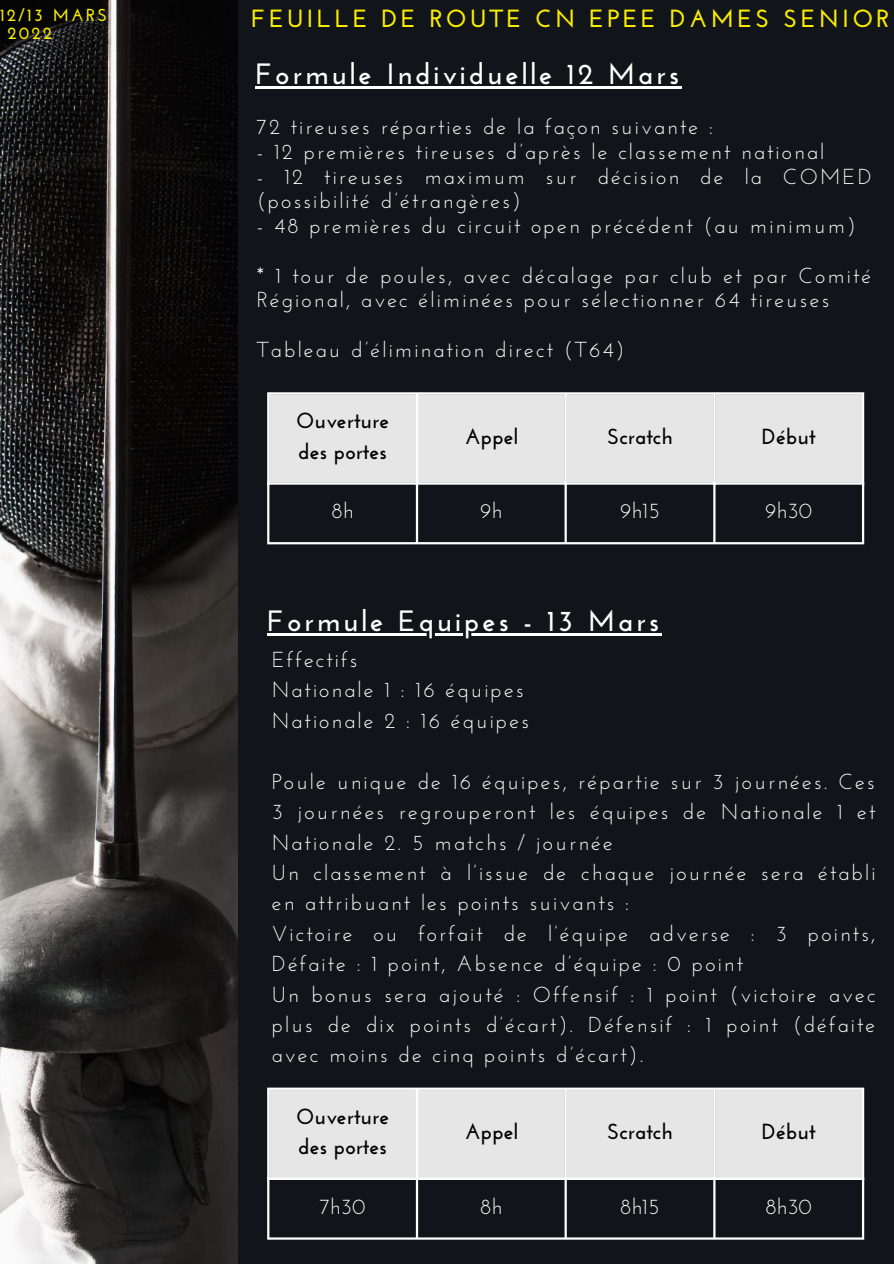
<style>
.page{position:relative;width:894px;height:1264px;background:#fff}
.page>*{position:absolute;margin:0;border:0;box-sizing:border-box;transform-origin:0 0}
.t1{font:700 29.4px "Josefin Sans";letter-spacing:.1em;color:#fff}
.t2{font:700 24.9px "Josefin Sans";letter-spacing:.13em;color:#fbee00}
.t3{font:700 21.9px/30.5px "Josefin Sans";color:#000}
.t4{font:21.9px "Josefin Sans";color:#fff}
.t5{font:21.6px/30.5px "Josefin Sans";letter-spacing:.1em;color:#fff}
.t6{font:700 17.4px/18px "Josefin Sans";letter-spacing:.13em;color:#fbee00}
</style>
<div class="page">
<div style="left:234px;top:0;width:659px;height:1263px;background:#111519"></div>
<img style="left:0;top:0;width:238px;height:1263px">
<div style="left:269px;top:394px;width:592px;height:88px;background:#e6e6e6"></div>
<hr style="left:267px;top:394px;width:2px;height:148px;background:#fff">
<hr style="left:416px;top:394px;width:2px;height:148px;background:#fff">
<hr style="left:564px;top:394px;width:2px;height:148px;background:#fff">
<hr style="left:713px;top:394px;width:2px;height:148px;background:#fff">
<hr style="left:861px;top:394px;width:2px;height:148px;background:#fff">
<hr style="left:267px;top:392px;width:596px;height:2px;background:#fff">
<hr style="left:267px;top:482px;width:596px;height:2px;background:#fff">
<hr style="left:267px;top:542px;width:596px;height:2px;background:#fff">
<hr style="left:255px;top:87px;width:427px;height:2px;background:#fff">
<hr style="left:267px;top:633px;width:395px;height:2px;background:#fff">
<div style="left:269px;top:1089px;width:592px;height:88px;background:#e6e6e6"></div>
<hr style="left:267px;top:1089px;width:2px;height:148px;background:#fff">
<hr style="left:416px;top:1089px;width:2px;height:148px;background:#fff">
<hr style="left:564px;top:1089px;width:2px;height:148px;background:#fff">
<hr style="left:713px;top:1089px;width:2px;height:148px;background:#fff">
<hr style="left:861px;top:1089px;width:2px;height:148px;background:#fff">
<hr style="left:267px;top:1087px;width:596px;height:2px;background:#fff">
<hr style="left:267px;top:1177px;width:596px;height:2px;background:#fff">
<hr style="left:267px;top:1237px;width:596px;height:2px;background:#fff">
<p class="t6" style="left:7px;top:8px;width:101px;text-indent:-7px">12/13 MARS<br>2022</p>
<p class="t2" style="left:251px;top:9px;width:639px">FEUILLE DE ROUTE CN EPEE DAMES SENIOR</p>
<h1 class="t1" style="left:255px;top:62px;width:425px">Formule Individuelle 12 Mars</h1>
<p class="t5" style="left:257px;top:113px;width:457px">72 tireuses réparties de la façon suivante :</p>
<p class="t5" style="left:257px;top:138px;width:568px">- 12 premières tireuses d’après le classement national</p>
<p class="t5" style="left:257px;top:166px;width:616px;line-height:24.8px">- 12 tireuses maximum sur décision de la COMED (possibilité d’étrangères)</p>
<p class="t5" style="left:257px;top:212px;width:600px">- 48 premières du circuit open précédent (au minimum)</p>
<p class="t5" style="left:257px;top:265px;width:616px;line-height:24.8px">* 1 tour de poules, avec décalage par club et par Comité<br>Régional, avec éliminées pour sélectionner 64 tireuses</p>
<p class="t5" style="left:257px;top:336px;width:369px">Tableau d’élimination direct (T64)</p>
<p class="t3" style="left:296px;top:407px;width:94px">Ouverture des portes</p>
<p class="t3" style="left:464px;top:423px;width:55px">Appel</p>
<p class="t3" style="left:607px;top:423px;width:67px">Scratch</p>
<p class="t3" style="left:761px;top:423px;width:55px">Début</p>
<p class="t4" style="left:331px;top:502px;width:24px">8h</p>
<p class="t4" style="left:480px;top:502px;width:24px">9h</p>
<p class="t4" style="left:620px;top:502px;width:41px">9h15</p>
<p class="t4" style="left:765px;top:502px;width:49px">9h30</p>
<h1 class="t1" style="left:267px;top:608px;width:393px">Formule Equipes - 13 Mars</h1>
<p class="t5" style="left:272px;top:646px;width:259px">Effectifs<br>Nationale 1 : 16 équipes<br>Nationale 2 : 16 équipes</p>
<p class="t5" style="left:272px;top:768px;width:605px">Poule unique de 16 équipes, répartie sur 3 journées. Ces 3 journées regrouperont les équipes de Nationale 1 et Nationale 2. 5 matchs / journée<br>Un classement à l’issue de chaque journée sera établi en attribuant les points suivants :<br>Victoire ou forfait de l’équipe adverse : 3 points, Défaite : 1 point, Absence d’équipe : 0 point<br>Un bonus sera ajouté : Offensif : 1 point (victoire avec plus de dix points d’écart). Défensif : 1 point (défaite avec moins de cinq points d’écart).</p>
<p class="t3" style="left:296px;top:1102px;width:94px">Ouverture des portes</p>
<p class="t3" style="left:464px;top:1118px;width:55px">Appel</p>
<p class="t3" style="left:607px;top:1118px;width:67px">Scratch</p>
<p class="t3" style="left:761px;top:1118px;width:55px">Début</p>
<p class="t4" style="left:319px;top:1197px;width:47px">7h30</p>
<p class="t4" style="left:480px;top:1197px;width:24px">8h</p>
<p class="t4" style="left:620px;top:1197px;width:41px">8h15</p>
<p class="t4" style="left:765px;top:1197px;width:48px">8h30</p>
</div>
